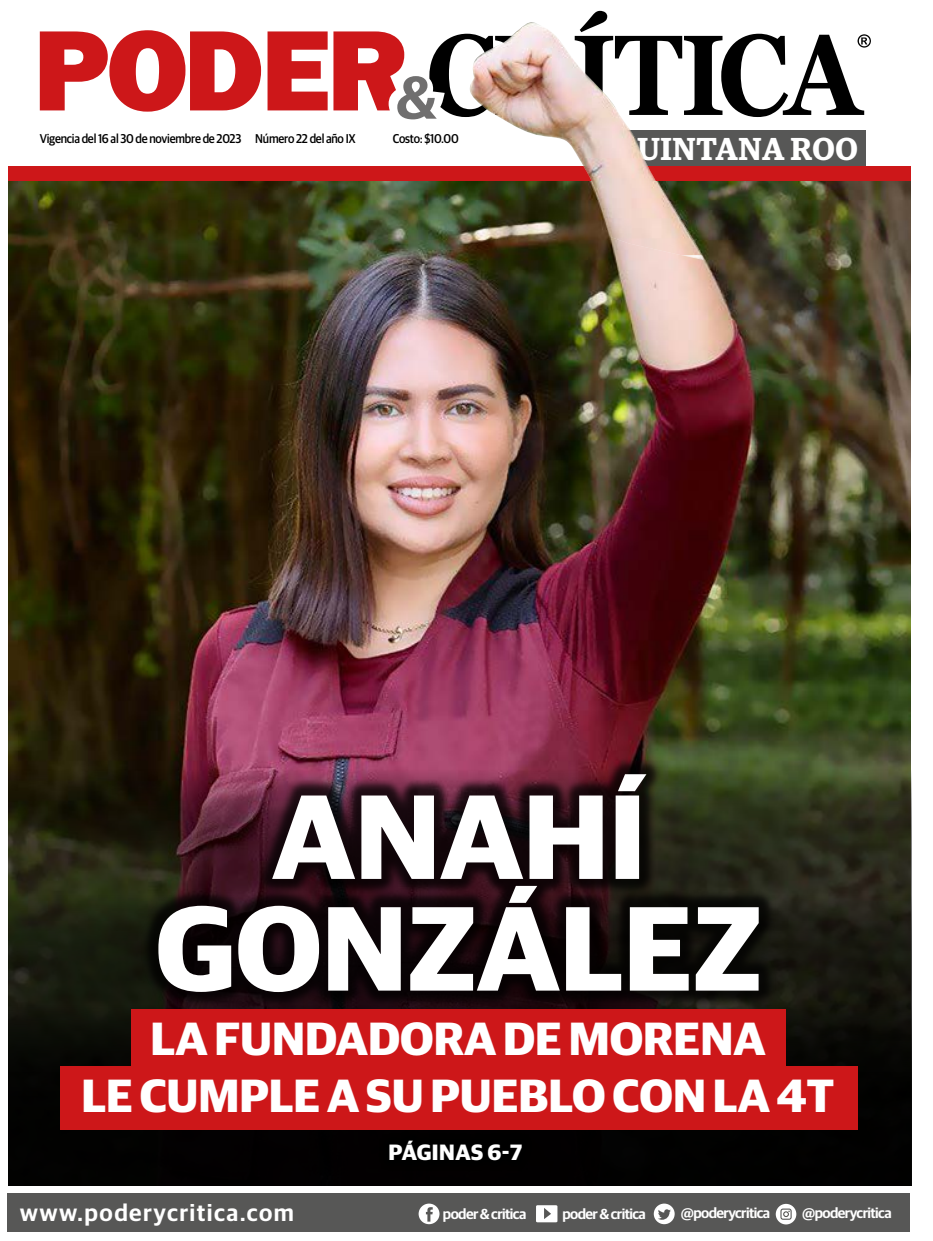
<style>
.page{position:relative;width:933px;height:1241px;background:#fff}
.page>*{position:absolute;margin:0;border:0;box-sizing:border-box;transform-origin:0 0}
.t1{font:700 120.25px/111.6px "Guardian Sans";color:#fff;text-align:center}
.t2{font:700 46.62px/56.6px "Guardian Sans";color:#fff;text-align:center}
.t3{font:600 31.88px "Guardian Egyp";letter-spacing:.02em;color:#fff}
.t4{font:600 23.75px "Guardian Sans";letter-spacing:.06em;color:#fff}
.t5{font:700 22.25px "Guardian Sans";letter-spacing:.02em;color:#fff}
.t6{font:600 14.5px "Guardian Sans";letter-spacing:-.04em;color:#fff}
.t7{font:500 12.75px "Guardian Sans";letter-spacing:-.02em;color:#000;scale:.91 1}
</style>
<div class="page">
<img style="left:8px;top:181px;width:902px;height:588px">
<svg style="left:8px;top:769px;width:903px;height:126px;background:#292a16"></svg>
<svg style="left:8px;top:895px;width:903px;height:110px;background:#1b1d11"></svg>
<svg style="left:8px;top:1005px;width:903px;height:67px;background:#0d0c08"></svg>
<div style="left:8px;top:1072px;width:903px;height:113px;background:#000"></div>
<svg style="left:40px;top:11px;width:831px;height:108px"></svg>
<div style="left:7px;top:1193px;width:902px;height:38px;background:#575756"></div>
<svg style="left:536px;top:1205px;width:21px;height:17px"></svg>
<svg style="left:775px;top:1203px;width:21px;height:21px"></svg>
<svg style="left:654px;top:1203px;width:20px;height:20px"></svg>
<svg style="left:418px;top:1203px;width:21px;height:20px"></svg>
<div style="left:8px;top:166px;width:902px;height:14px;background:#cd1719"></div>
<div style="left:602px;top:131px;width:263px;height:35px;background:#575756"></div>
<div style="left:141px;top:757px;width:634px;height:250px;background:#000;opacity:.75"></div>
<div style="left:132px;top:1009px;width:654px;height:63px;background:#cd1719"></div>
<div style="left:60px;top:1065px;width:797px;height:63px;background:#cd1719"></div>
<svg style="left:468px;top:20px;width:237px;height:240px"></svg>
<img style="left:468px;top:22px;width:234px;height:233px">
<p class="t7" style="left:40px;top:130px;width:349px">Vigencia del 16 al 30 de noviembre de 2023 Número 22 del año IX</p>
<p class="t7" style="left:393px;top:130px;width:74px">Costo: $10.00</p>
<h3 class="t3" style="left:614px;top:125px;width:245px">QUINTANA ROO</h3>
<h1 class="t1" style="left:155px;top:770px;width:608px">ANAHÍ<br>GONZÁLEZ</h1>
<h2 class="t2" style="left:81px;top:1006px;width:754px">LA FUNDADORA DE MORENA<br>LE CUMPLE A SU PUEBLO CON LA 4T</h2>
<h3 class="t4" style="left:20px;top:1195px;width:276px">www.poderycritica.com</h3>
<h3 class="t5" style="left:388px;top:1135px;width:135px">PÁGINAS 6-7</h3>
<p class="t6" style="left:443px;top:1202px;width:85px">poder &amp; critica</p>
<p class="t6" style="left:562px;top:1202px;width:85px">poder &amp; critica</p>
<p class="t6" style="left:681px;top:1202px;width:91px">@poderycritica</p>
<p class="t6" style="left:802px;top:1202px;width:91px">@poderycritica</p>
</div>
